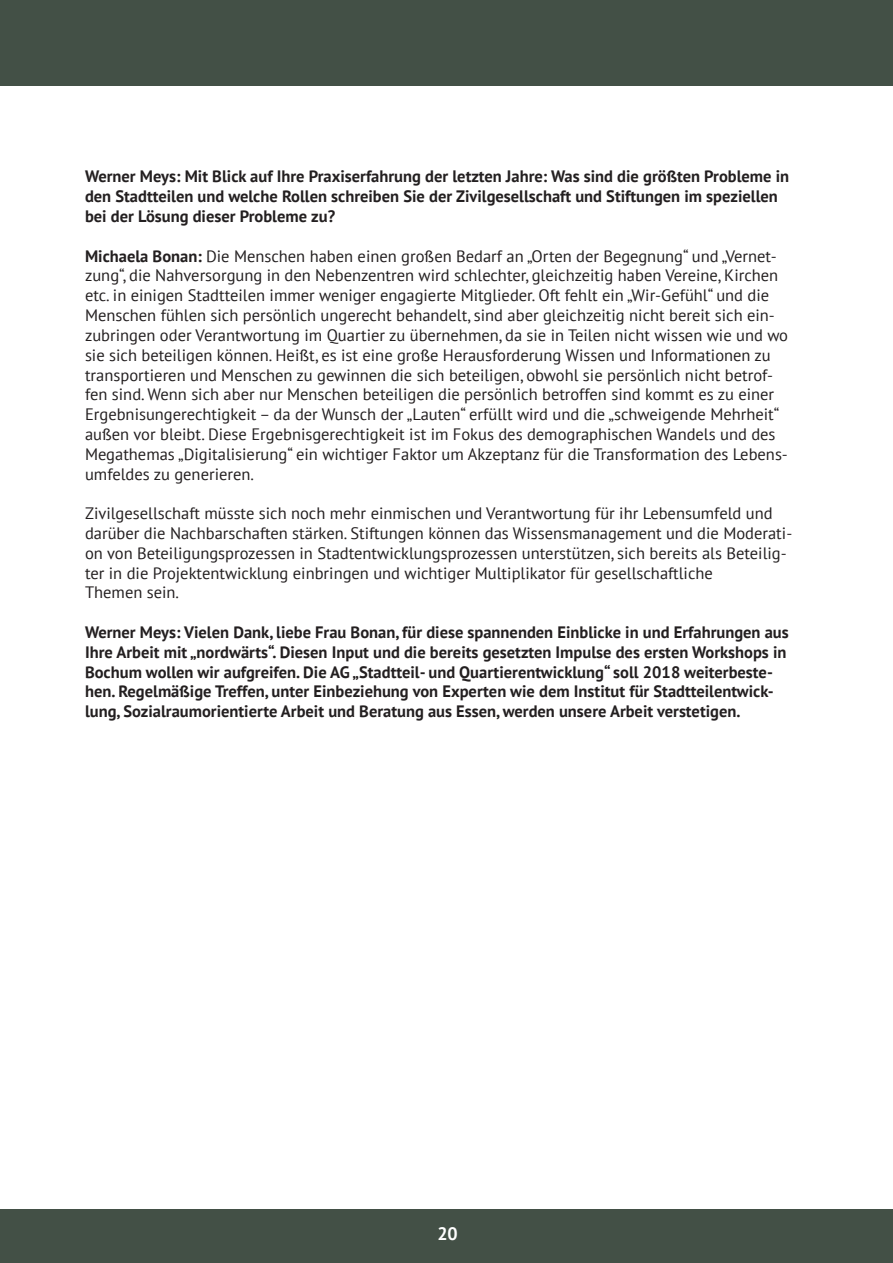
<style>
.page{position:relative;width:893px;height:1263px;background:#fff}
.page>*{position:absolute;margin:0;border:0;box-sizing:border-box;transform-origin:0 0}
.t1{font:700 18px "PT Sans";color:#fff}
.t2{font:16.5px/19.8px "PT Sans";color:#231f20}
.t3{font:700 16.5px/19.8px "PT Sans";color:#231f20}
.s1{font-weight:700}
</style>
<div class="page">
<div style="left:0;top:0;width:893px;height:85px;background:#435046"></div>
<div style="left:0;top:1210px;width:893px;height:53px;background:#435046"></div>
<p class="t3" style="left:85px;top:166px;width:706px">Werner Meys: Mit Blick auf Ihre Praxiserfahrung der letzten Jahre: Was sind die größten Probleme in den Stadtteilen und welche Rollen schreiben Sie der Zivilgesellschaft und Stiftungen im speziellen bei der Lösung dieser Probleme zu?</p>
<p class="t2" style="left:85px;top:246px;width:705px"><span class="s1">Michaela Bonan:</span> Die Menschen haben einen großen Bedarf an „Orten der Begegnung“ und „Vernet&shy;zung“, die Nahversorgung in den Nebenzentren wird schlechter, gleichzeitig haben Vereine, Kirchen etc. in einigen Stadtteilen immer weniger engagierte Mitglieder. Oft fehlt ein „Wir-Gefühl“ und die Menschen fühlen sich persönlich ungerecht behandelt, sind aber gleichzeitig nicht bereit sich ein&shy;zubringen oder Verantwortung im Quartier zu übernehmen, da sie in Teilen nicht wissen wie und wo sie sich beteiligen können. Heißt, es ist eine große Herausforderung Wissen und Informationen zu transportieren und Menschen zu gewinnen die sich beteiligen, obwohl sie persönlich nicht betrof&shy;fen sind. Wenn sich aber nur Menschen beteiligen die persönlich betroffen sind kommt es zu einer Ergebnisungerechtigkeit – da der Wunsch der „Lauten“ erfüllt wird und die „schweigende Mehrheit“ außen vor bleibt. Diese Ergebnisgerechtigkeit ist im Fokus des demographischen Wandels und des Megathemas „Digitalisierung“ ein wichtiger Faktor um Akzeptanz für die Transformation des Lebens&shy;umfeldes zu generieren.</p>
<p class="t2" style="left:85px;top:503px;width:709px">Zivilgesellschaft müsste sich noch mehr einmischen und Verantwortung für ihr Lebensumfeld und darüber die Nachbarschaften stärken. Stiftungen können das Wissensmanagement und die Moderati&shy;on von Beteiligungsprozessen in Stadtentwicklungsprozessen unterstützen, sich bereits als Beteilig&shy;ter in die Projektentwicklung einbringen und wichtiger Multiplikator für gesellschaftliche<br>Themen sein.</p>
<p class="t3" style="left:85px;top:622px;width:705px">Werner Meys: Vielen Dank, liebe Frau Bonan, für diese spannenden Einblicke in und Erfahrungen aus Ihre Arbeit mit „nordwärts“. Diesen Input und die bereits gesetzten Impulse des ersten Workshops in Bochum wollen wir aufgreifen. Die AG „Stadtteil- und Quartierentwicklung“ soll 2018 weiterbeste&shy;hen. Regelmäßige Treffen, unter Einbeziehung von Experten wie dem Institut für Stadtteilentwick&shy;lung, Sozialraumorientierte Arbeit und Beratung aus Essen, werden unsere Arbeit verstetigen.</p>
<p class="t1" style="left:437px;top:1222px;width:22px">20</p>
</div>
